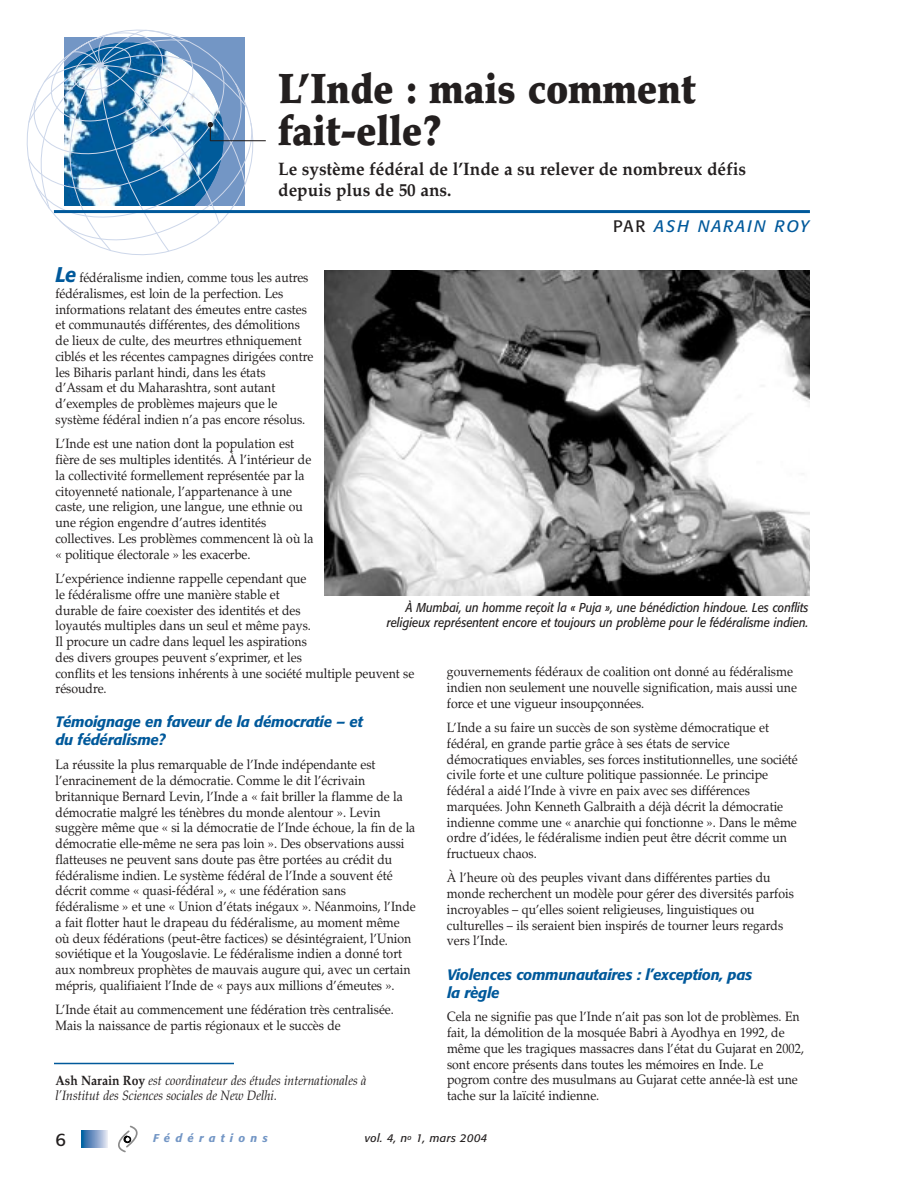
<style>
.page{position:relative;width:918px;height:1188px;background:#fff}
.page>*{position:absolute;margin:0;border:0;box-sizing:border-box;transform-origin:0 0}
.t1{font:900 42px/42px "Palatino";color:#231f1f;scale:.9 1}
.t2{font:700 18px/21px "Palatino";color:#231f1f;scale:.95 1}
.t3{font:18px "Formata";color:#231f1f}
.t4{font:italic 16.5px "Formata";letter-spacing:.115em;color:#00599b}
.t5{font:italic 500 15px/18px "Formata";letter-spacing:-.02em;color:#00599b}
.t6{font:13.5px/15.8px "Palatino";color:#231f1f;scale:.91 1}
.t7{font:italic 13.5px/15px "Palatino";color:#231f1f;scale:.9 1}
.t8{font:italic 12.75px/15px "Formata";color:#231f1f;text-align:right;scale:.9 1}
.t9{font:italic 11.25px "Formata";letter-spacing:.03em;color:#231f1f}
.t10{font:italic 500 11.25px "Formata";letter-spacing:.465em;color:#7396c5}
.s1{font-style:normal;color:#231f1f}
.s2{font-family:"Formata";font-weight:500;font-style:italic;font-size:21px;color:#00599b}
.s3{font-weight:700;font-style:normal}
</style>
<div class="page">
<svg style="left:26px;top:29px;width:222px;height:223px"></svg>
<svg style="left:208px;top:122px;width:5px;height:19px"></svg>
<hr style="left:210px;top:140px;width:56px;height:1px;background:#231f1f">
<svg style="left:81px;top:1125px;width:57px;height:28px"></svg>
<hr style="left:54px;top:210px;width:756px;height:3px;background:#00599b">
<hr style="left:54px;top:1063px;width:180px;height:1px;background:#00599b">
<img style="left:324px;top:270px;width:486px;height:325px">
<h1 class="t1" style="left:278px;top:72px;width:466px">L’Inde : mais comment fait-elle?</h1>
<h2 class="t2" style="left:278px;top:160px;width:494px">Le système fédéral de l’Inde a su relever de nombreux défis depuis plus de 50 ans.</h2>
<p class="t4" style="left:613px;top:219px;width:198px"><span class="s1">PAR</span> ASH NARAIN ROY</p>
<p class="t6" style="left:56px;top:271px;width:285px"><span class="s2">Le</span> fédéralisme indien, comme tous les autres fédéralismes, est loin de la perfection. Les informations relatant des émeutes entre castes et communautés différentes, des démolitions de lieux de culte, des meurtres ethniquement ciblés et les récentes campagnes dirigées contre les Biharis parlant hindi, dans les états d’Assam et du Maharashtra, sont autant d’exemples de problèmes majeurs que le système fédéral indien n’a pas encore résolus.</p>
<p class="t6" style="left:56px;top:437px;width:285px">L’Inde est une nation dont la population est fière de ses multiples identités. À l’intérieur de la collectivité formellement représentée par la citoyenneté nationale, l’appartenance à une caste, une religion, une langue, une ethnie ou une région engendre d’autres identités collectives. Les problèmes commencent là où la « politique électorale » les exacerbe.</p>
<p class="t6" style="left:56px;top:572px;width:396px">L’expérience indienne rappelle cependant que<br>le fédéralisme offre une manière stable et<br>durable de faire coexister des identités et des<br>loyautés multiples dans un seul et même pays.<br>Il procure un cadre dans lequel les aspirations<br>des divers groupes peuvent s’exprimer, et les<br>conflits et les tensions inhérents à une société multiple peuvent se résoudre.</p>
<p class="t5" style="left:56px;top:714px;width:309px">Témoignage en faveur de la démocratie – et du fédéralisme?</p>
<p class="t6" style="left:56px;top:758px;width:397px">La réussite la plus remarquable de l’Inde indépendante est l’enracinement de la démocratie. Comme le dit l’écrivain britannique Bernard Levin, l’Inde a « fait briller la flamme de la démocratie malgré les ténèbres du monde alentour ». Levin suggère même que « si la démocratie de l’Inde échoue, la fin de la démocratie elle-même ne sera pas loin ». Des observations aussi flatteuses ne peuvent sans doute pas être portées au crédit du fédéralisme indien. Le système fédéral de l’Inde a souvent été décrit comme « quasi-fédéral », « une fédération sans<br>fédéralisme » et une « Union d’états inégaux ». Néanmoins, l’Inde a fait flotter haut le drapeau du fédéralisme, au moment même où deux fédérations (peut-être factices) se désintégraient, l’Union soviétique et la Yougoslavie. Le fédéralisme indien a donné tort aux nombreux prophètes de mauvais augure qui, avec un certain mépris, qualifiaient l’Inde de « pays aux millions d’émeutes ».</p>
<p class="t6" style="left:56px;top:1003px;width:373px">L’Inde était au commencement une fédération très centralisée.<br>Mais la naissance de partis régionaux et le succès de</p>
<p class="t8" style="left:387px;top:601px;width:470px">À Mumbai, un homme reçoit la « Puja », une bénédiction hindoue. Les conflits religieux représentent encore et toujours un problème pour le fédéralisme indien.</p>
<p class="t6" style="left:447px;top:665px;width:386px">gouvernements fédéraux de coalition ont donné au fédéralisme indien non seulement une nouvelle signification, mais aussi une force et une vigueur insoupçonnées.</p>
<p class="t6" style="left:447px;top:721px;width:387px">L’Inde a su faire un succès de son système démocratique et fédéral, en grande partie grâce à ses états de service démocratiques enviables, ses forces institutionnelles, une société civile forte et une culture politique passionnée. Le principe fédéral a aidé l’Inde à vivre en paix avec ses différences marquées. John Kenneth Galbraith a déjà décrit la démocratie indienne comme une « anarchie qui fonctionne ». Dans le même ordre d’idées, le fédéralisme indien peut être décrit comme un fructueux chaos.</p>
<p class="t6" style="left:447px;top:872px;width:383px">À l’heure où des peuples vivant dans différentes parties du monde recherchent un modèle pour gérer des diversités parfois incroyables – qu’elles soient religieuses, linguistiques ou culturelles – ils seraient bien inspirés de tourner leurs regards vers l’Inde.</p>
<p class="t5" style="left:447px;top:967px;width:307px">Violences communautaires : l’exception, pas la règle</p>
<p class="t6" style="left:447px;top:1011px;width:394px">Cela ne signifie pas que l’Inde n’ait pas son lot de problèmes. En fait, la démolition de la mosquée Babri à Ayodhya en 1992, de même que les tragiques massacres dans l’état du Gujarat en 2002, sont encore présents dans toutes les mémoires en Inde. Le pogrom contre des musulmans au Gujarat cette année-là est une tache sur la laïcité indienne.</p>
<p class="t7" style="left:56px;top:1075px;width:347px"><span class="s3">Ash Narain Roy</span> est coordinateur des études internationales à l’Institut des Sciences sociales de New Delhi.</p>
<h2 class="t3" style="left:55px;top:1132px;width:12px">6</h2>
<p class="t10" style="left:153px;top:1133px;width:116px">Fédérations</p>
<p class="t9" style="left:365px;top:1133px;width:124px">vol. 4, n<sup>o</sup> 1, mars 2004</p>
</div>
